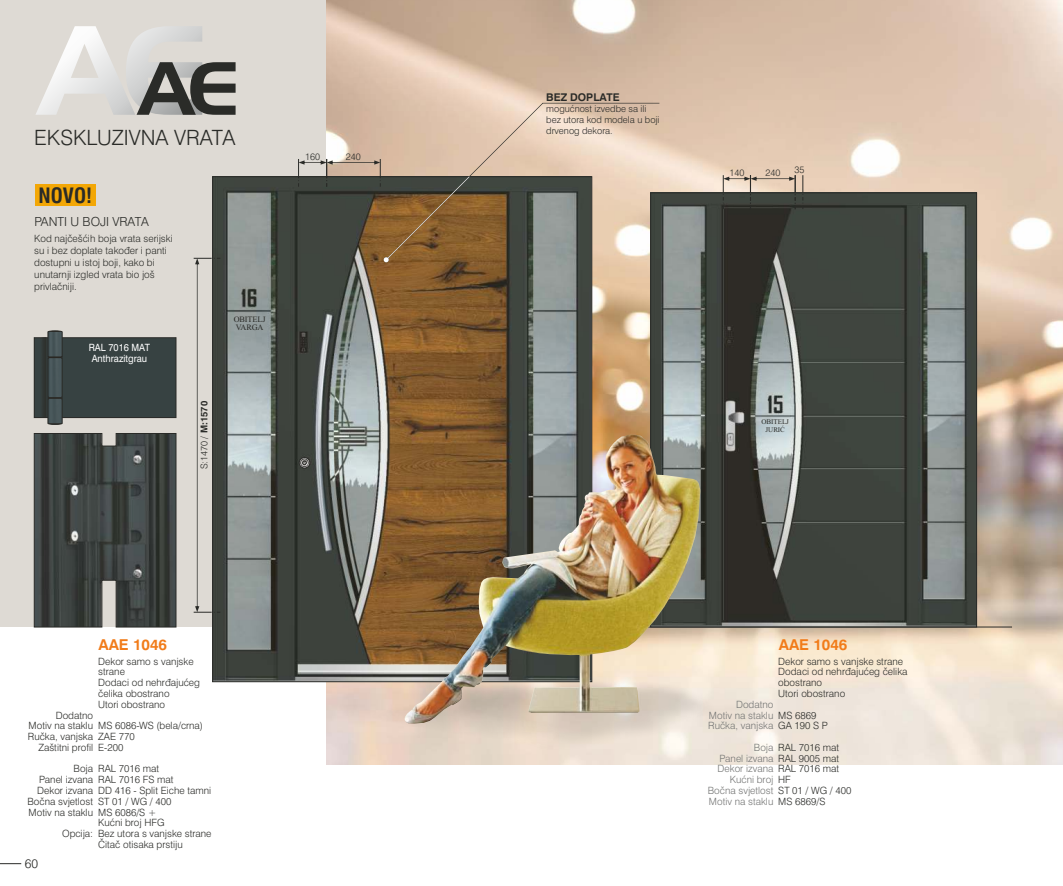
<style>
.page{position:relative;width:1063px;height:886px;background:#fff}
.page>*{position:absolute;margin:0;border:0;box-sizing:border-box;transform-origin:0 0}
.t1{font:300 21px "Swiss 721 BT";color:#2a2b28}
.t2{font:700 condensed 20.62px "Swiss 721 BT";color:#2a2b28}
.t3{font:700 15px "Swiss 721 BT";color:#f17c1a}
.t4{font:300 12.5px "Swiss 721 BT";color:#2a2b28}
.t5{font:700 10.62px "Swiss 721 BT";color:#2a2b28}
.t6{font:300 10px/10.8px "Swiss 721 BT";color:#2a2b28}
.t7{font:300 10px/10.8px "Swiss 721 BT";color:#737473;text-align:justify}
.t8{font:10px/10.8px "Swiss 721 BT";color:#fefefe;scale:.93 1}
.t9{font:300 9.38px/10.6px "Swiss 721 BT";color:#2a2b28}
.t10{font:8.25px/8.6px "Times New Roman";letter-spacing:-.015em;color:#2a2b28}
.t11{font:7.12px/7.5px "Times New Roman";letter-spacing:-.01em;color:#2a2b28;text-align:center}
.s1{font-weight:700}
</style>
<div class="page">
<div style="left:0;top:0;width:327px;height:627px;background:#dedad4"></div>
<img style="left:327px;top:0;width:736px;height:765px">
<svg style="left:0;top:863px;width:21px;height:1px"></svg>
<svg style="left:35px;top:26px;width:201px;height:89px;background:#c2c0bd"></svg>
<img style="left:214px;top:179px;width:376px;height:501px">
<svg style="left:299px;top:457px;width:11px;height:11px"></svg>
<div style="left:299px;top:457px;width:11px;height:11px;border:1px solid #2a2b28;border-radius:50%"></div>
<svg style="left:194px;top:258px;width:26px;height:355px;background:#a8a7a1"></svg>
<svg style="left:384px;top:103px;width:275px;height:159px;background:#beac98"></svg>
<div style="left:34px;top:338px;width:142px;height:80px;background:#374242"></div>
<div style="left:34px;top:337px;width:142px;height:81px;border:1px solid #2a2b28"></div>
<svg style="left:48px;top:331px;width:14px;height:94px"></svg>
<svg style="left:34px;top:433px;width:142px;height:194px;background:#414645"></svg>
<img style="left:652px;top:195px;width:323px;height:430px">
<svg style="left:723px;top:175px;width:73px;height:34px;background:#898175"></svg>
<hr style="left:615px;top:627px;width:397px;height:1px;background:#2a2b28">
<img style="left:342px;top:653px;width:378px;height:112px">
<img style="left:405px;top:434px;width:295px;height:289px">
<svg style="left:802px;top:175px;width:1px;height:34px"></svg>
<svg style="left:298px;top:159px;width:172px;height:103px;background:#736148"></svg>
<div style="left:35px;top:185px;width:60px;height:21px;background:#f3a706"></div>
<p class="t1" style="left:34px;top:129px;width:203px">EKSKLUZIVNA VRATA</p>
<p class="t2" style="left:38px;top:188px;width:55px">NOVO!</p>
<p class="t6" style="left:34px;top:234px;width:140px;line-height:12px">Kod najčešćih boja vrata serijski su i bez doplate također i panti dostupni u istoj boji, kako bi unutarnji izgled vrata bio još privlačniji.</p>
<p class="t4" style="left:34px;top:216px;width:116px">PANTI U BOJI VRATA</p>
<p class="t8" style="left:89px;top:343px;width:68px">RAL 7016 MAT<br>Anthrazitgrau</p>
<p class="t10" style="left:234px;top:315px;width:33px">OBITELJ<br>VARGA</p>
<p class="t9" style="left:200px;top:469px;width:70px;rotate:-90deg">S:1470 / <span class="s1">M:1570</span></p>
<p class="t9" style="left:305px;top:152px;width:16px">160</p>
<p class="t9" style="left:346px;top:152px;width:16px">240</p>
<p class="t3" style="left:98px;top:639px;width:70px">AAE 1046</p>
<p class="t6" style="left:98px;top:656px;width:103px">Dekor samo s vanjske strane<br>Dodaci od nehrđajućeg čelika obostrano<br>Utori obostrano</p>
<p class="t6" style="left:98px;top:721px;width:106px">MS 6086-WS (bela/crna)<br>ZAE 770<br>E-200</p>
<p class="t6" style="left:98px;top:764px;width:115px">RAL 7016 mat<br>RAL 7016 FS mat<br>DD 416 - Split Eiche tamni<br>ST 01 / WG / 400<br>MS 6086/S +<br>Kućni broj HFG<br>Bez utora s vanjske strane<br>Čitač otisaka prstiju</p>
<p class="t6" style="left:28px;top:710px;width:67px;text-align:right">Dodatno<br>Motiv na staklu<br>Ručka, vanjska<br>Zaštitni profil</p>
<p class="t6" style="left:28px;top:764px;width:67px;text-align:right">Boja<br>Panel izvana<br>Dekor izvana<br>Bočna svjetlost<br>Motiv na staklu</p>
<p class="t6" style="left:62px;top:829px;width:33px">Opcija:</p>
<p class="t4" style="left:25px;top:858px;width:15px">60</p>
<p class="t5" style="left:546px;top:93px;width:75px">BEZ DOPLATE</p>
<p class="t9" style="left:546px;top:105px;width:115px">mogućnost izvedbe sa ili bez utora kod modela u boji drvenog dekora.</p>
<p class="t9" style="left:729px;top:168px;width:16px">140</p>
<p class="t9" style="left:765px;top:168px;width:16px">240</p>
<p class="t9" style="left:794px;top:165px;width:11px">35</p>
<p class="t11" style="left:762px;top:419px;width:29px">OBITELJ<br>JURIĆ</p>
<p class="t3" style="left:779px;top:639px;width:70px">AAE 1046</p>
<p class="t6" style="left:778px;top:656px;width:131px">Dekor samo s vanjske strane<br>Dodaci od nehrđajućeg čelika obostrano<br>Utori obostrano</p>
<p class="t6" style="left:778px;top:710px;width:51px">MS 6869<br>GA 190 S P</p>
<p class="t6" style="left:778px;top:743px;width:75px">RAL 7016 mat<br>RAL 9005 mat<br>RAL 7016 mat<br>HF<br>ST 01 / WG / 400<br>MS 6869/S</p>
<p class="t7" style="left:708px;top:700px;width:67px;text-indent:28px">Dodatno Motiv na staklu Ručka, vanjska</p>
<p class="t7" style="left:708px;top:743px;width:67px;text-align:right">Boja<br>Panel izvana<br>Dekor izvana<br>Kućni broj<br>Bočna svjetlost<br>Motiv na staklu</p>
</div>
